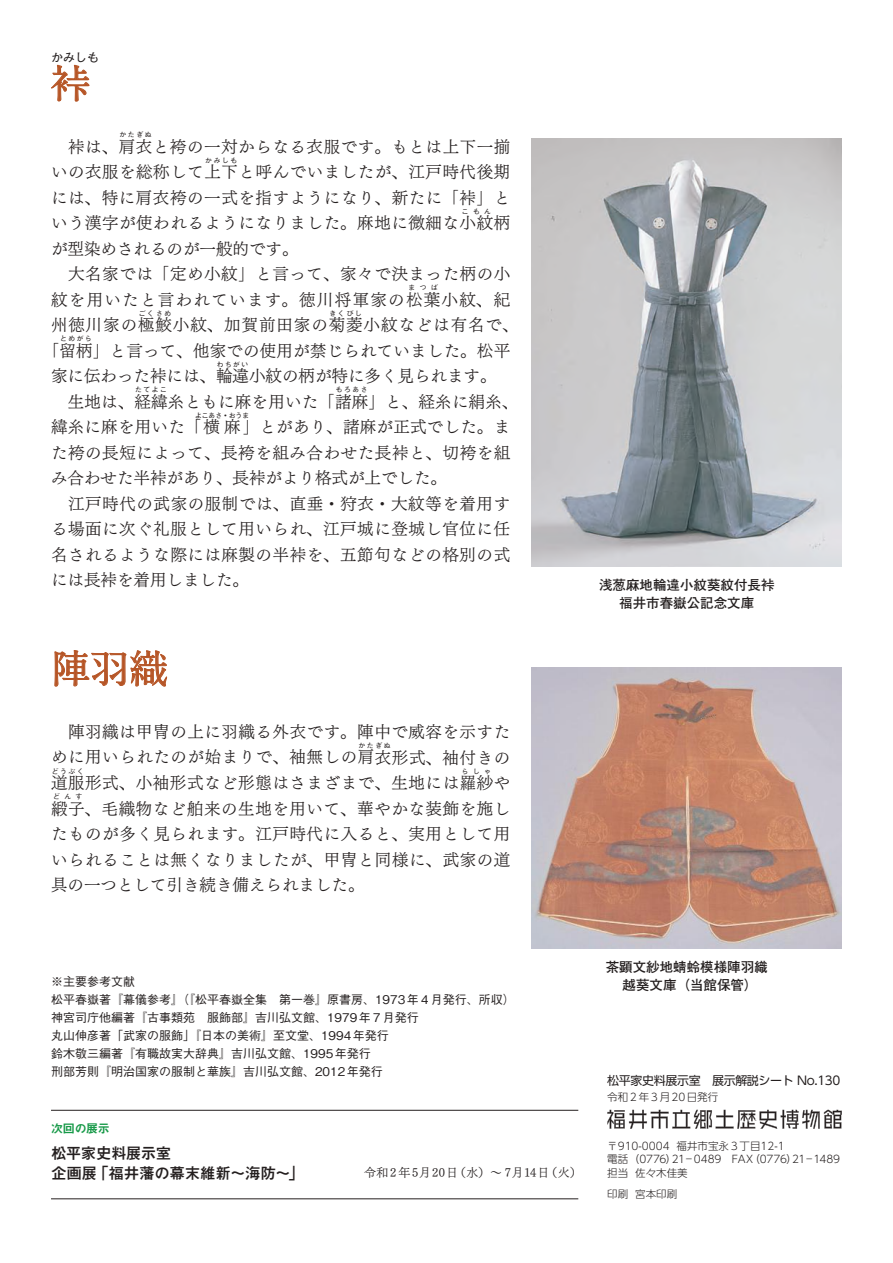
<style>
.page{position:relative;width:893px;height:1263px;background:#fff}
.page>*{position:absolute;margin:0;border:0;box-sizing:border-box;transform-origin:0 0}
.t1{font:700 39px "A1 Mincho Std";color:#b65526}
.t2{font:16.5px/25.5px "Tsuku Min Pr 5 LB";letter-spacing:.035em;color:#241f1f}
.t3{font:16.5px "Tsuku Min Pr 5 LB";letter-spacing:.015em;color:#241f1f}
.t4{font:16.5px "Tsuku Min Pr 5 LB";letter-spacing:.055em;color:#241f1f}
.t5{font:16.5px "Tsuku Min Pr 5 LB";color:#241f1f}
.t6{font:700 15.6px "Mi Go MB1 Std De";letter-spacing:-.025em;color:#241f1f}
.t7{font:700 13.5px/18px "Futo Go B101 Pr 5";color:#241f1f;text-align:center}
.t8{font:500 12px/18px "Gothic BBB Pr 6";color:#241f1f}
.t9{font:12px "UD Shin Go Pro";letter-spacing:-.03em;color:#241f1f}
.t10{font:12px "Tsuku Min Pr 5 LB";letter-spacing:.085em;color:#241f1f}
.t11{font:12px "Midashi Go Pr 5 MB31";letter-spacing:-.025em;color:#179948}
.t12{font:300 10.5px/13.5px "UD Shin Go Pro";color:#241f1f}
.t13{font:500 6.75px "Gothic BBB Pr 6";letter-spacing:.24em;color:#241f1f}
</style>
<div class="page">
<svg style="left:607px;top:1110px;width:235px;height:19px"></svg>
<hr style="left:51px;top:1198px;width:527px;height:1px;background:#241f1f">
<hr style="left:51px;top:1110px;width:527px;height:1px;background:#241f1f">
<svg style="left:51px;top:64px;width:38px;height:38px"></svg>
<svg style="left:54px;top:650px;width:113px;height:37px"></svg>
<img style="left:531px;top:668px;width:311px;height:280px">
<img style="left:531px;top:138px;width:311px;height:428px">
<p class="t8" style="left:51px;top:48px;width:49px">かみしも</p>
<h1 class="t1" style="left:51px;top:51px;width:40px">裃</h1>
<p class="t13" style="left:120px;top:129px;width:33px">かたぎぬ</p>
<p class="t2" style="left:51px;top:157px;width:461px">いの衣服を総称して上下と呼んでいましたが、江戸時代後期</p>
<p class="t2" style="left:51px;top:132px;width:461px">　裃は、肩衣と袴の一対からなる衣服です。もとは上下一揃</p>
<p class="t13" style="left:205px;top:155px;width:33px">かみしも</p>
<p class="t2" style="left:51px;top:183px;width:461px">には、特に肩衣袴の一式を指すようになり、新たに「裃」という漢字が使われるようになりました。麻地に微細な小紋柄</p>
<p class="t13" style="left:462px;top:206px;width:31px">こもん</p>
<p class="t2" style="left:51px;top:234px;width:461px">が型染めされるのが一般的です。<br>　大名家では「定め小紋」と言って、家々で決まった柄の小紋を用いたと言われています。徳川将軍家の松葉小紋、紀</p>
<p class="t13" style="left:408px;top:282px;width:31px">まつば</p>
<p class="t4" style="left:51px;top:310px;width:469px">州徳川家の極鮫小紋、加賀前田家の菊菱小紋などは有名で、</p>
<p class="t13" style="left:139px;top:308px;width:34px">ごくさめ</p>
<p class="t13" style="left:330px;top:308px;width:34px">きくびし</p>
<p class="t3" style="left:43px;top:336px;width:469px">「留柄」と言って、他家での使用が禁じられていました。松平</p>
<p class="t13" style="left:60px;top:333px;width:33px">とめがら</p>
<p class="t5" style="left:51px;top:361px;width:447px">家に伝わった裃には、輪違小紋の柄が特に多く見られます。</p>
<p class="t13" style="left:217px;top:359px;width:33px">わちがい</p>
<p class="t3" style="left:51px;top:387px;width:469px">　生地は、経緯糸ともに麻を用いた「諸麻」と、経糸に絹糸、</p>
<p class="t13" style="left:135px;top:384px;width:33px">たてよこ</p>
<p class="t13" style="left:336px;top:384px;width:33px">もろあさ</p>
<p class="t3" style="left:51px;top:412px;width:461px">緯糸に麻を用いた「横麻」とがあり、諸麻が正式でした。ま</p>
<p class="t13" style="left:195px;top:410px;width:55px">よこあさ・おうま</p>
<p class="t2" style="left:51px;top:438px;width:461px">た袴の長短によって、長袴を組み合わせた長裃と、切袴を組み合わせた半裃があり、長裃がより格式が上でした。<br>　江戸時代の武家の服制では、直垂・狩衣・大紋等を着用する場面に次ぐ礼服として用いられ、江戸城に登城し官位に任名されるような際には麻製の半裃を、五節句などの格別の式には長裃を着用しました。</p>
<h1 class="t1" style="left:51px;top:637px;width:118px">陣羽織</h1>
<p class="t2" style="left:51px;top:717px;width:461px">　陣羽織は甲冑の上に羽織る外衣です。陣中で威容を示すために用いられたのが始まりで、袖無しの肩衣形式、袖付きの</p>
<p class="t13" style="left:359px;top:740px;width:33px">かたぎぬ</p>
<p class="t2" style="left:51px;top:768px;width:461px">道服形式、小袖形式など形態はさまざまで、生地には羅紗や</p>
<p class="t13" style="left:52px;top:766px;width:33px">どうぶく</p>
<p class="t13" style="left:462px;top:766px;width:31px">らしゃ</p>
<p class="t2" style="left:51px;top:794px;width:461px">緞子、毛織物など舶来の生地を用いて、華やかな装飾を施し</p>
<p class="t13" style="left:53px;top:791px;width:31px">どんす</p>
<p class="t2" style="left:51px;top:819px;width:461px;text-align:justify">たものが多く見られます。江戸時代に入ると、実用として用いられることは無くなりましたが、甲冑と同様に、武家の道具の一つとして引き続き備えられました。</p>
<p class="t7" style="left:599px;top:575px;width:177px">浅葱麻地輪違小紋葵紋付長裃福井市春嶽公記念文庫</p>
<p class="t8" style="left:51px;top:971px;width:465px">※主要参考文献<br>松平春嶽著『幕儀参考』（『松平春嶽全集　第一巻』原書房、1973年４月発行、所収(神宮司庁他編著『古事類苑　服飾部』吉川弘文館、1979年７月発行<br>丸山伸彦著「武家の服飾」『日本の美術』至文堂、1994年発行<br>鈴木敬三編著『有職故実大辞典』吉川弘文館、1995年発行<br>刑部芳則『明治国家の服制と華族』吉川弘文館、2012年発行</p>
<p class="t11" style="left:51px;top:1119px;width:60px">次回の展示</p>
<p class="t6" style="left:51px;top:1142px;width:122px">松平家史料展示室</p>
<p class="t6" style="left:93px;top:1161px;width:272px">「福井藩の幕末維新～海防～」　　　 　</p>
<p class="t6" style="left:51px;top:1161px;width:48px">企画展</p>
<p class="t10" style="left:454px;top:1162px;width:97px">（水）～ 月7 14日</p>
<p class="t10" style="left:545px;top:1162px;width:38px">（火(</p>
<p class="t10" style="left:364px;top:1162px;width:96px">令和2年 月5 20日</p>
<p class="t7" style="left:606px;top:957px;width:163px">茶顕文紗地蜻蛉模様陣羽織越葵文庫（当館保管(</p>
<p class="t9" style="left:607px;top:1071px;width:235px">松平家史料展示室　展示解説シート No.130</p>
<p class="t12" style="left:607px;top:1090px;width:112px">令和２年３月20日発行</p>
<p class="t12" style="left:677px;top:1139px;width:110px">福井市宝永３丁目12-1</p>
<p class="t12" style="left:607px;top:1139px;width:64px">〒910-0004</p>
<p class="t12" style="left:749px;top:1152px;width:49px">)0776(</p>
<p class="t12" style="left:635px;top:1152px;width:54px;text-indent:-28px">電話（0776）佐々木佳美</p>
<p class="t12" style="left:672px;top:1152px;width:83px">21－0489　FAX</p>
<p class="t12" style="left:792px;top:1152px;width:49px">21－1489</p>
<p class="t12" style="left:607px;top:1166px;width:22px">担当</p>
<p class="t12" style="left:607px;top:1187px;width:22px">印刷</p>
<p class="t12" style="left:635px;top:1187px;width:43px">宮本印刷</p>
</div>
